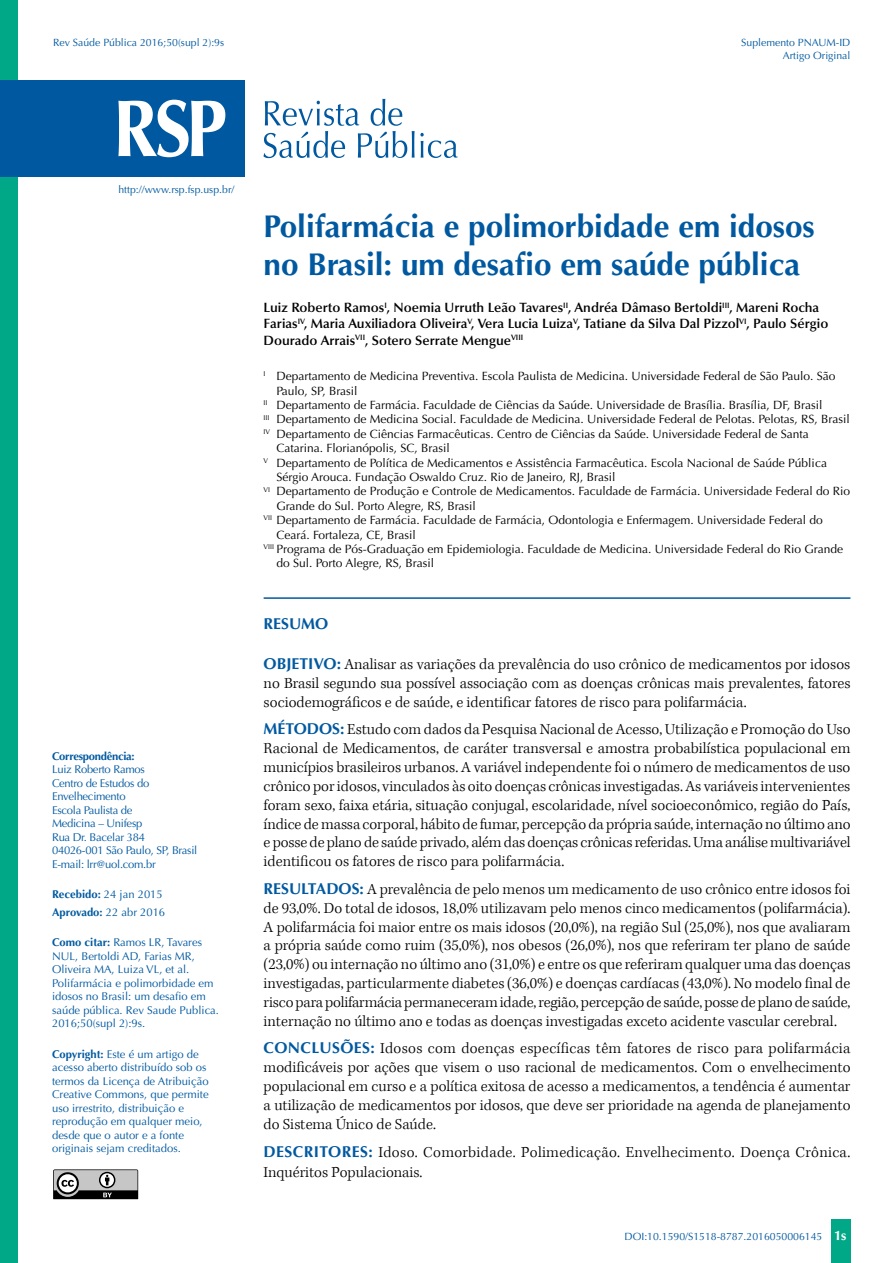
<style>
.page{position:relative;width:893px;height:1263px;background:#fff}
.page>*{position:absolute;margin:0;border:0;box-sizing:border-box;transform-origin:0 0}
.t1{font:700 31.5px/37.8px "Optima";color:#0059a0}
.t2{font:300 15.75px/18.9px "Kepler Std";letter-spacing:.005em;color:#000;text-align:justify}
.t3{font:700 15.75px "Optima";color:#0059a0}
.t4{font:600 13.5px/16.2px "Optima";color:#000}
.t5{font:12px "Optima";color:#000}
.t6{font:11.25px/13.5px "Optima";color:#0059a0}
.t7{font:11.25px/13.5px "Optima";letter-spacing:-.025em;color:#0059a0}
.t8{font:700 11.25px/17.7px "Optima";color:#0059a0}
.t9{font:700 11.25px "Optima";letter-spacing:-.025em;color:#0059a0}
.t10{font:10.5px/12.6px "Optima";color:#0059a0;text-align:right}
.s1{font-weight:400}
.s2{font-weight:700}
.s3{font-family:"Optima";font-weight:700;color:#0059a0}
.s4{font-weight:700;font-size:13.5px;color:#fff}
</style>
<div class="page">
<div style="left:831px;top:1220px;width:20px;height:43px;background:#00a887"></div>
<svg style="left:53px;top:1169px;width:85px;height:30px"></svg>
<div style="left:0;top:0;width:18px;height:1263px;background:#00a887"></div>
<hr style="left:264px;top:597px;width:586px;height:2px;background:#0059a0">
<svg style="left:263px;top:99px;width:195px;height:59px"></svg>
<div style="left:0;top:80px;width:244px;height:96px;background:#0059a0"></div>
<svg style="left:118px;top:100px;width:107px;height:57px"></svg>
<p class="t10" style="left:53px;top:36px;width:173px">Rev Saúde Pública 2016;50(supl 2):9s</p>
<p class="t10" style="left:741px;top:36px;width:111px">Suplemento PNAUM-ID<br>Artigo Original</p>
<p class="t10" style="left:118px;top:183px;width:117px">http://www.rsp.fsp.usp.br/</p>
<p class="t9" style="left:52px;top:749px;width:84px">Correspondência:</p>
<p class="t7" style="left:52px;top:763px;width:147px">Luiz Roberto Ramos<br>Centro de Estudos do<br>Envelhecimento<br>Escola Paulista de<br>Medicina – Unifesp<br>Rua Dr. Bacelar 384<br>04026-001 São Paulo, SP, Brasil<br>E-mail: lrr@uol.com.br</p>
<p class="t8" style="left:52px;top:886px;width:115px">Recebido: <span class="s1">24 jan 2015<br></span>Aprovado: <span class="s1">22 abr 2016</span></p>
<p class="t6" style="left:52px;top:936px;width:168px"><span class="s2">Como citar:</span> Ramos LR, Tavares<br>NUL, Bertoldi AD, Farias MR,<br>Oliveira MA, Luiza VL, et al.<br>Polifarmácia e polimorbidade em idosos no Brasil: um desafio em saúde pública. Rev Saude Publica.<br>2016;50(supl 2):9s.</p>
<p class="t6" style="left:52px;top:1047px;width:158px"><span class="s2">Copyright:</span> Este é um artigo de acesso aberto distribuído sob os termos da Licença de Atribuição<br>Creative Commons, que permite uso irrestrito, distribuição e reprodução em qualquer meio, desde que o autor e a fonte originais sejam creditados.</p>
<h1 class="t1" style="left:264px;top:208px;width:553px">Polifarmácia e polimorbidade em idosos no Brasil: um desafio em saúde pública</h1>
<p class="t4" style="left:264px;top:300px;width:566px">Luiz Roberto Ramos<sup>I</sup>, Noemia Urruth Leão Tavares<sup>II</sup>, Andréa Dâmaso Bertoldi<sup>III</sup>, Mareni Rocha<br>Farias<sup>IV</sup>, Maria Auxiliadora Oliveira<sup>V</sup>, Vera Lucia Luiza<sup>V</sup>, Tatiane da Silva Dal Pizzol<sup>VI</sup>, Paulo Sérgio<br>Dourado Arrais<sup>VII</sup>, Sotero Serrate Mengue<sup>VIII</sup></p>
<p class="t5" style="left:264px;top:369px;width:573px"><sup>I</sup> Departamento de Medicina Preventiva. Escola Paulista de Medicina. Universidade Federal de São Paulo. São</p>
<p class="t5" style="left:276px;top:384px;width:83px">Paulo, SP, Brasil</p>
<p class="t5" style="left:264px;top:398px;width:560px"><sup>II</sup> Departamento de Farmácia. Faculdade de Ciências da Saúde. Universidade de Brasília. Brasília, DF, Brasil</p>
<p class="t5" style="left:264px;top:412px;width:588px"><sup>III</sup> Departamento de Medicina Social. Faculdade de Medicina. Universidade Federal de Pelotas. Pelotas, RS, Brasil</p>
<p class="t5" style="left:264px;top:427px;width:547px"><sup>IV</sup> Departamento de Ciências Farmacêuticas. Centro de Ciências da Saúde. Universidade Federal de Santa</p>
<p class="t5" style="left:276px;top:441px;width:175px">Catarina. Florianópolis, SC, Brasil</p>
<p class="t5" style="left:264px;top:456px;width:565px"><sup>V</sup> Departamento de Política de Medicamentos e Assistência Farmacêutica. Escola Nacional de Saúde Pública</p>
<p class="t5" style="left:276px;top:470px;width:341px">Sérgio Arouca. Fundação Oswaldo Cruz. Rio de Janeiro, RJ, Brasil</p>
<p class="t5" style="left:264px;top:484px;width:588px"><sup>VI</sup> Departamento de Produção e Controle de Medicamentos. Faculdade de Farmácia. Universidade Federal do Rio</p>
<p class="t5" style="left:276px;top:499px;width:201px">Grande do Sul. Porto Alegre, RS, Brasil</p>
<p class="t5" style="left:264px;top:513px;width:561px"><sup>VII</sup> Departamento de Farmácia. Faculdade de Farmácia, Odontologia e Enfermagem. Universidade Federal do</p>
<p class="t5" style="left:276px;top:528px;width:141px">Ceará. Fortaleza, CE, Brasil</p>
<p class="t5" style="left:264px;top:542px;width:581px"><sup>VIII</sup> Programa de Pós-Graduação em Epidemiologia. Faculdade de Medicina. Universidade Federal do Rio Grande</p>
<p class="t5" style="left:276px;top:556px;width:159px">do Sul. Porto Alegre, RS, Brasil</p>
<p class="t3" style="left:264px;top:614px;width:66px">RESUMO</p>
<p class="t2" style="left:264px;top:655px;width:588px"><span class="s3">OBJETIVO:</span> Analisar as variações da prevalência do uso crônico de medicamentos por idosos no Brasil segundo sua possível associação com as doenças crônicas mais prevalentes, fatores sociodemográficos e de saúde, e identificar fatores de risco para polifarmácia.</p>
<p class="t2" style="left:264px;top:720px;width:588px"><span class="s3">MÉTODOS:</span> Estudo com dados da Pesquisa Nacional de Acesso, Utilização e Promoção do Uso Racional de Medicamentos, de caráter transversal e amostra probabilística populacional em municípios brasileiros urbanos. A variável independente foi o número de medicamentos de uso crônico por idosos, vinculados às oito doenças crônicas investigadas. As variáveis intervenientes foram sexo, faixa etária, situação conjugal, escolaridade, nível socioeconômico, região do País, índice de massa corporal, hábito de fumar, percepção da própria saúde, internação no último ano e posse de plano de saúde privado, além das doenças crônicas referidas. Uma análise multivariável identificou os fatores de risco para polifarmácia.</p>
<p class="t2" style="left:264px;top:880px;width:588px"><span class="s3">RESULTADOS:</span> A prevalência de pelo menos um medicamento de uso crônico entre idosos foi de 93,0%. Do total de idosos, 18,0% utilizavam pelo menos cinco medicamentos (polifarmácia).<br>A polifarmácia foi maior entre os mais idosos (20,0%), na região Sul (25,0%), nos que avaliaram a própria saúde como ruim (35,0%), nos obesos (26,0%), nos que referiram ter plano de saúde (23,0%) ou internação no último ano (31,0%) e entre os que referiram qualquer uma das doenças investigadas, particularmente diabetes (36,0%) e doenças cardíacas (43,0%). No modelo final de risco para polifarmácia permaneceram idade, região, percepção de saúde, posse de plano de saúde, internação no último ano e todas as doenças investigadas exceto acidente vascular cerebral.</p>
<p class="t2" style="left:264px;top:1040px;width:588px"><span class="s3">CONCLUSÕES:</span> Idosos com doenças específicas têm fatores de risco para polifarmácia modificáveis por ações que visem o uso racional de medicamentos. Com o envelhecimento populacional em curso e a política exitosa de acesso a medicamentos, a tendência é aumentar a utilização de medicamentos por idosos, que deve ser prioridade na agenda de planejamento do Sistema Único de Saúde.</p>
<p class="t2" style="left:264px;top:1143px;width:588px;line-height:19.8px"><span class="s3">DESCRITORES:</span> Idoso. Comorbidade. Polimedicação. Envelhecimento. Doença Crônica.<br>Inquéritos Populacionais.</p>
<p class="t10" style="left:624px;top:1230px;width:223px">DOI:10.1590/S1518-8787.2016050006145 <span class="s4">1s</span></p>
</div>
